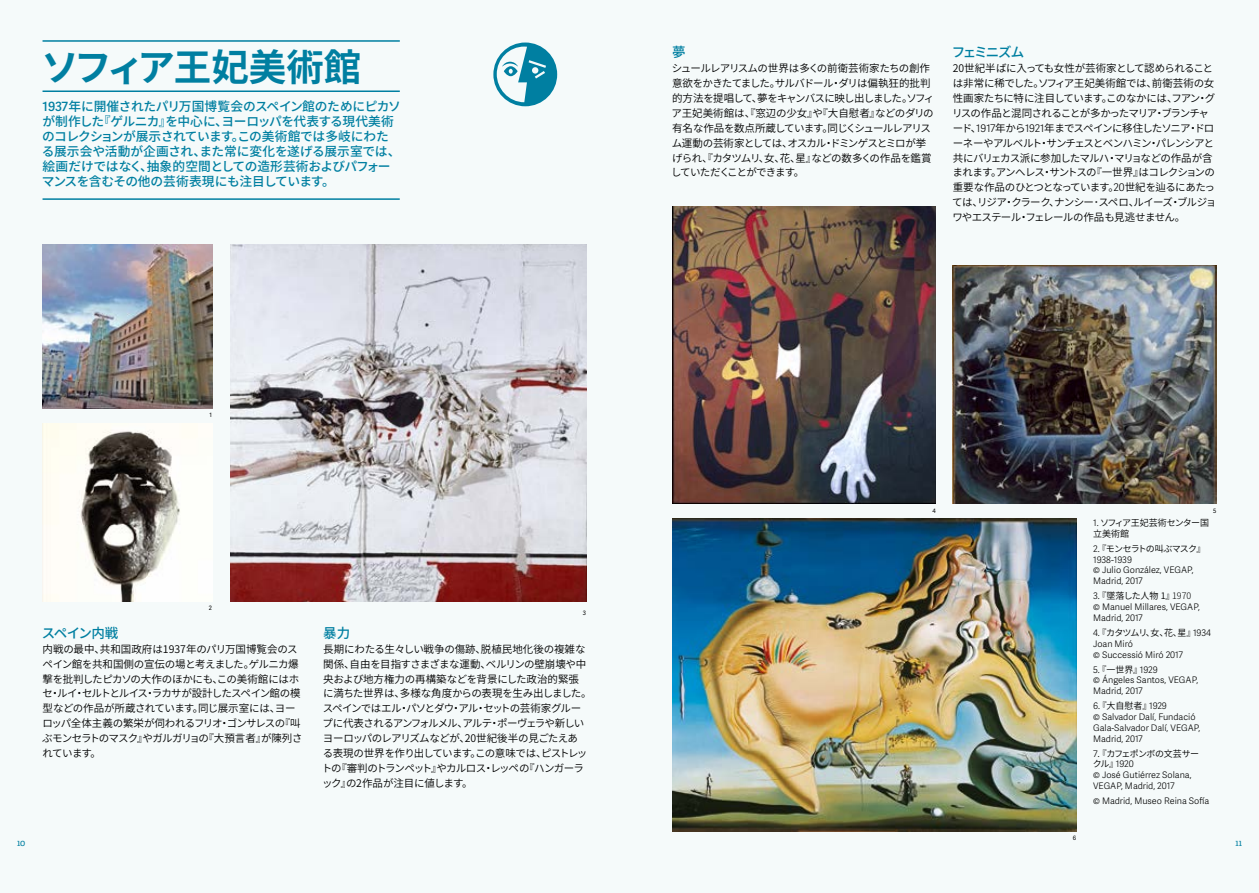
<style>
.page{position:relative;width:1259px;height:893px;background:#f5fafa}
.page>*{position:absolute;margin:0;border:0;box-sizing:border-box;transform-origin:0 0}
.t1{font:700 37.5px "Source Han Sans JP";letter-spacing:-.015em;color:#007fa1}
.t2{font:500 13.5px "Source Han Sans JP";letter-spacing:-.08em;color:#007fa1}
.t3{font:500 12.75px/15px "Source Han Sans JP";letter-spacing:-.025em;color:#007fa1}
.t4{font:10.5px/14.9px "Source Han Sans JP";letter-spacing:-.055em;color:#000}
.t5{font:10.5px/14.9px "Source Han Sans JP";letter-spacing:-.035em;color:#000}
.t6{font:300 9px/10.8px "Adelle Sans";color:#000}
.t7{font:9px "Source Han Sans JP";letter-spacing:-.07em;color:#000}
.t8{font:9px/10.8px "Source Han Sans JP";letter-spacing:-.01em;color:#000}
.t9{font:9px "Adelle";color:#007fa1}
.t10{font:6px "Adelle Sans";color:#000}
.s1{font-family:"Adelle Sans";font-weight:600}
.s2{font-family:"Adelle Sans";font-weight:300}
.s3{font-weight:300}
.s4{font-family:"Source Han Sans JP";font-weight:400}
</style>
<div class="page">
<hr style="left:43px;top:90px;width:357px;height:2px;background:#007fa1">
<hr style="left:43px;top:40px;width:357px;height:2px;background:#007fa1">
<hr style="left:43px;top:198px;width:357px;height:2px;background:#007fa1">
<img style="left:230px;top:244px;width:356px;height:358px">
<img style="left:672px;top:519px;width:404px;height:312px">
<img style="left:43px;top:244px;width:169px;height:164px">
<img style="left:43px;top:423px;width:137px;height:179px">
<img style="left:672px;top:206px;width:263px;height:298px">
<img style="left:952px;top:266px;width:264px;height:238px">
<svg style="left:493px;top:43px;width:64px;height:63px"></svg>
<h1 class="t1" style="left:41px;top:46px;width:321px">ソフィア王妃美術館</h1>
<p class="t3" style="left:42px;top:99px;width:361px"><span class="s1">1937</span>年に開催されたパリ万国博覧会のスペイン館のためにピカソが制作した『ゲルニカ』を中心に、ヨーロッパを代表する現代美術のコレクションが展示されています。この美術館では多岐にわたる展示会や活動が企画され、また常に変化を遂げる展示室では、絵画だけではなく、抽象的空間としての造形芸術およびパフォーマンスを含むその他の芸術表現にも注目しています。</p>
<p class="t10" style="left:209px;top:411px;width:4px">1</p>
<p class="t10" style="left:209px;top:604px;width:5px">2</p>
<p class="t2" style="left:42px;top:625px;width:78px">スペイン内戦</p>
<p class="t5" style="left:42px;top:642px;width:262px">内戦の最中、共和国政府は1937年のパリ万国博覧会のスペイン館を共和国側の宣伝の場と考えました。ゲルニカ爆撃を批判したピカソの大作のほかにも、この美術館にはホセ・ルイ・セルトとルイス・ラカサが設計したスペイン館の模型などの作品が所蔵されています。同じ展示室には、ヨーロッパ全体主義の繁栄が伺われるフリオ・ゴンサレスの『叫ぶモンセラトのマスク』やガルガリョの『大預言者』が陳列されています。</p>
<p class="t10" style="left:583px;top:608px;width:5px">3</p>
<p class="t2" style="left:323px;top:625px;width:28px">暴力</p>
<p class="t4" style="left:322px;top:642px;width:271px">長期にわたる生々しい戦争の傷跡、脱植民地化後の複雑な関係、自由を目指すさまざまな運動、ベルリンの壁崩壊や中央および地方権力の再構築などを背景にした政治的緊張<br>に満ちた世界は、多様な角度からの表現を生み出しました。スペインではエル・パソとダウ・アル・セットの芸術家グループに代表されるアンフォルメル、アルテ・ポーヴェラや新しいヨーロッパのレアリズムなどが、20世紀後半の見ごたえあ<br>る表現の世界を作り出しています。この意味では、ピストレットの『審判のトランペット』やカルロス・レッペの『ハンガーラック』の2作品が注目に値します。</p>
<p class="t2" style="left:672px;top:45px;width:15px">夢</p>
<p class="t4" style="left:671px;top:61px;width:264px">シュールレアリスムの世界は多くの前衛芸術家たちの創作意欲をかきたてました。サルバドール・ダリは偏執狂的批判的方法を提唱して、夢をキャンバスに映し出しました。ソフィア王妃美術館は、『窓辺の少女』や『大自慰者』などのダリの有名な作品を数点所蔵しています。同じくシュールレアリスム運動の芸術家としては、オスカル・ドミンゲスとミロが挙げられ、『カタツムリ、女、花、星』などの数多くの作品を鑑賞していただくことができます。</p>
<p class="t2" style="left:951px;top:45px;width:74px">フェミニズム</p>
<p class="t4" style="left:952px;top:61px;width:266px">20世紀半ばに入っても女性が芸術家として認められることは非常に稀でした。ソフィア王妃美術館では、前衛芸術の女性画家たちに特に注目しています。このなかには、フアン・グリスの作品と混同されることが多かったマリア・ブランチャード、<span class="s2">1917</span>年から<span class="s2">1921</span>年までスペインに移住したソニア・ドローネーやアルベルト・サンチェスとベンハミン・パレンシアと共にバリェカス派に参加したマルハ・マリョなどの作品が含まれます。アンへレス・サントスの『一世界』はコレクションの重要な作品のひとつとなっています。<span class="s2">20</span>世紀を辿るにあたっては、リジア・クラーク、ナンシー･スペロ、ルイーズ・ブルジョワやエステール・フェレールの作品も見逃せません。</p>
<p class="t10" style="left:932px;top:506px;width:5px">4</p>
<p class="t10" style="left:1213px;top:506px;width:5px">5</p>
<p class="t8" style="left:1093px;top:517px;width:117px"><span class="s2">1.</span> ソフィア王妃芸術センター国立美術館</p>
<p class="t7" style="left:1093px;top:543px;width:114px"><span class="s2">2.</span> 『モンセラトの叫ぶマスク』</p>
<p class="t6" style="left:1093px;top:554px;width:102px">1938-1939<br>© Julio González, VEGAP,<br>Madrid, 2017</p>
<p class="t7" style="left:1093px;top:591px;width:100px"><span class="s2">3.</span> 『墜落した人物 1』<span class="s3">1970</span></p>
<p class="t6" style="left:1093px;top:601px;width:108px">© Manuel Millares, VEGAP,<br>Madrid, 2017</p>
<p class="t7" style="left:1093px;top:627px;width:119px"><span class="s2">4.</span> 『カタツムリ、女、花、星』<span class="s2">1934</span></p>
<p class="t6" style="left:1093px;top:638px;width:91px">Joan Miró<br>© Successió Miró 2017</p>
<p class="t6" style="left:1093px;top:664px;width:107px">5. <span class="s4">『一世界』</span>1929<br>© Ángeles Santos, VEGAP,<br>Madrid, 2017</p>
<p class="t6" style="left:1093px;top:700px;width:109px">6. <span class="s4">『大自慰者』</span>1929<br>© Salvador Dalí, Fundació<br>Gala-Salvador Dalí, VEGAP,<br>Madrid, 2017</p>
<p class="t7" style="left:1093px;top:748px;width:108px"><span class="s2">7</span>. 『カフェポンボの文芸サー</p>
<p class="t6" style="left:1092px;top:759px;width:100px"><span class="s4">クル』</span>1920<br>© José Gutiérrez Solana,<br>VEGAP, Madrid, 2017</p>
<p class="t6" style="left:1093px;top:795px;width:118px">© Madrid, Museo Reina Sofía</p>
<p class="t10" style="left:1072px;top:834px;width:5px">6</p>
<p class="t9" style="left:17px;top:837px;width:10px">10</p>
<p class="t9" style="left:1235px;top:837px;width:8px">11</p>
</div>
